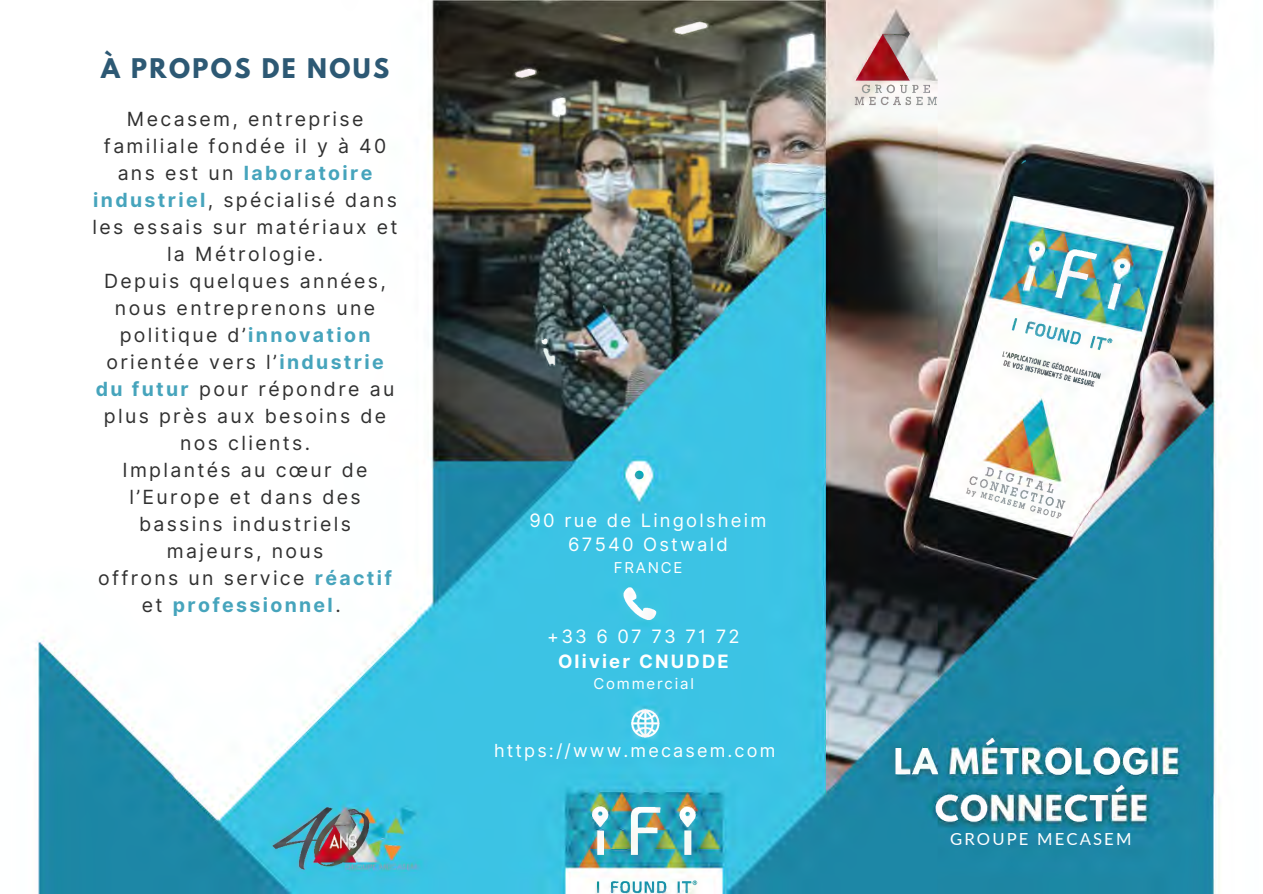
<style>
.page{position:relative;width:1263px;height:894px;background:#fff}
.page>*{position:absolute;margin:0;border:0;box-sizing:border-box;transform-origin:0 0}
.t1{font:700 24px "League Spartan";letter-spacing:.1em;color:#2d5974}
.t2{font:19.5px/27px "Inter";letter-spacing:.12em;color:#303030;text-align:center}
.t3{font:700 19.5px/27px "Inter";letter-spacing:.12em;color:#46a4bc;text-align:center}
.t4{font:18.45px "Inter";letter-spacing:.12em;color:#fff}
.t5{font:700 18.45px "Inter";letter-spacing:.12em;color:#fff}
.t6{font:18px "Inter";letter-spacing:.12em;color:#fff}
.t7{font:16.65px "Lato";letter-spacing:.13em;color:#fff}
.t8{font:15px "Inter";letter-spacing:.12em;color:#fff}
.s1{font-weight:700;color:#46a4bc}
.s2{font-weight:400;color:#303030}
</style>
<div class="page">
<img style="left:35px;top:0;width:1186px;height:893px">
<p class="t1" style="left:101px;top:56px;width:290px">À PROPOS DE NOUS</p>
<p class="t2" style="left:104px;top:105px;width:284px">Mecasem, entreprise familiale fondée il y à 40 ans est un <span class="s1">laboratoire</span></p>
<p class="t2" style="left:93px;top:186px;width:306px"><span class="s1">industriel</span>, spécialisé dans les essais sur matériaux et la Métrologie.</p>
<p class="t2" style="left:104px;top:267px;width:283px">Depuis quelques années, nous entreprenons une politique d’<span class="s1">innovation</span></p>
<p class="t2" style="left:96px;top:348px;width:300px">orientée vers l’<span class="s1">industrie du futur</span> pour répondre au plus près aux besoins de</p>
<p class="t2" style="left:180px;top:429px;width:131px">nos clients.</p>
<p class="t2" style="left:123px;top:456px;width:247px">Implantés au cœur de l’Europe et dans des bassins industriels majeurs, nous</p>
<p class="t3" style="left:98px;top:564px;width:295px"><span class="s2">offrons un service</span> réactif <span class="s2">et</span> professionnel<span class="s2">.</span></p>
<p class="t4" style="left:530px;top:508px;width:238px">90 rue de Lingolsheim</p>
<p class="t4" style="left:568px;top:533px;width:161px">67540 Ostwald</p>
<p class="t8" style="left:614px;top:558px;width:70px">FRANCE</p>
<p class="t4" style="left:547px;top:625px;width:194px">+33 6 07 73 71 72</p>
<p class="t5" style="left:558px;top:649px;width:172px">Olivier CNUDDE</p>
<p class="t8" style="left:593px;top:674px;width:102px">Commercial</p>
<p class="t6" style="left:494px;top:739px;width:283px">https://www.mecasem.com</p>
<p class="t7" style="left:950px;top:828px;width:183px">GROUPE MECASEM</p>
</div>
